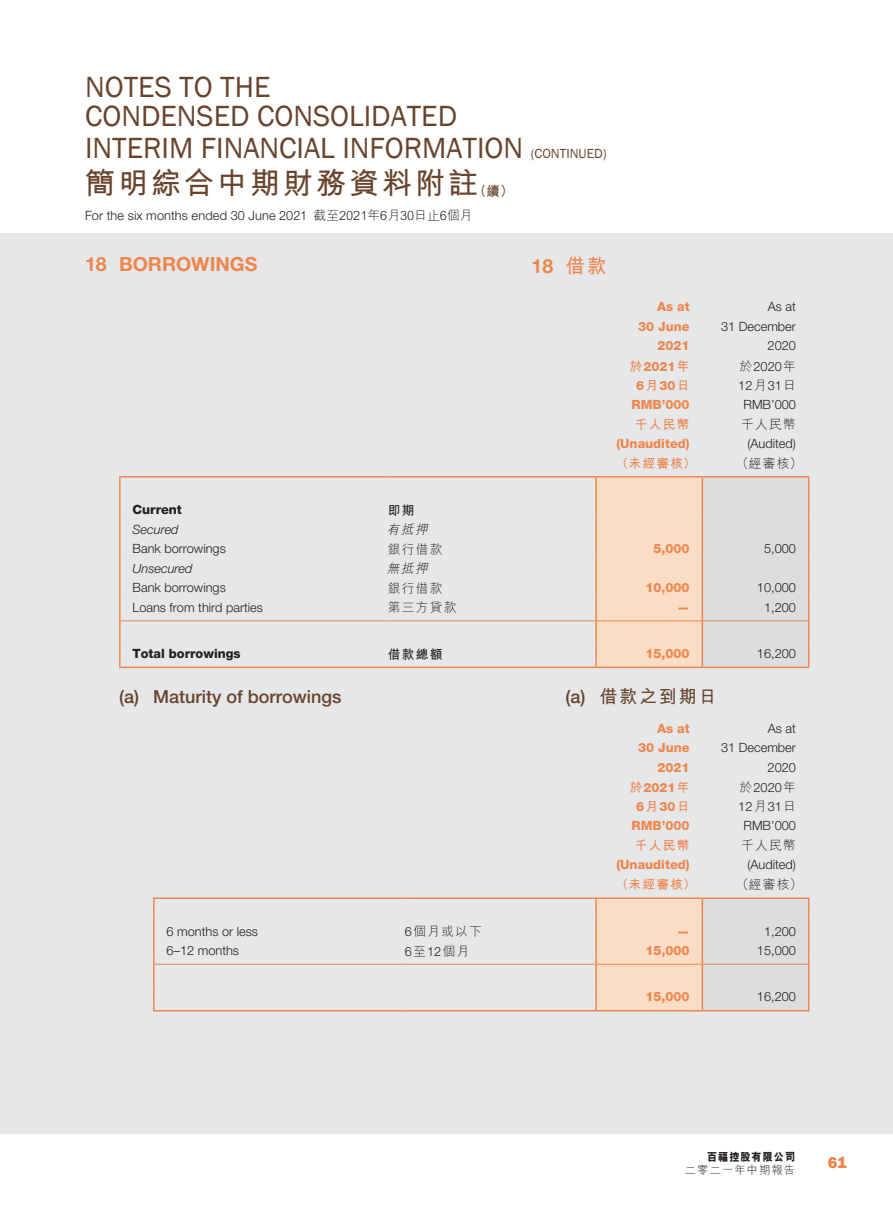
<style>
.page{position:relative;width:893px;height:1212px;background:#fff}
.page>*{position:absolute;margin:0;border:0;box-sizing:border-box;transform-origin:0 0}
.t1{font:30px/28.5px "Franklin Gothic";color:#68442d}
.t2{font:700 30px "M Hei HK";letter-spacing:.1em;color:#68442d}
.t3{font:700 19.5px "Helvetica Neue LT Std";color:#ee864d}
.t4{font:500 18px "Helvetica Neue LT Std";color:#68442d}
.t5{font:700 18px "M Hei HK";letter-spacing:.1em;color:#68442d}
.t6{font:800 16.5px "Franklin Gothic";color:#ee864d}
.t7{font:13.5px "Franklin Gothic";color:#68442d}
.t8{font:700 13.5px "M Hei HK";color:#68442d}
.t9{font:300 12.75px/19.5px "Helvetica Neue LT Std";color:#231f20;text-align:right}
.t10{font:800 12.75px/19.5px "Helvetica Neue LT Std";color:#ee864d;text-align:right}
.t11{font:300 12.75px "M Hei HK";letter-spacing:.1em;color:#231f20}
.t12{font:800 12.75px "Helvetica Neue LT Std";color:#231f20}
.t13{font:700 12.75px "M Hei HK";letter-spacing:.1em;color:#ee864d}
.t14{font:italic 300 12.75px "Helvetica Neue LT Std";color:#231f20}
.t15{font:700 12.75px "M Hei HK";letter-spacing:.1em;color:#231f20}
.t16{font:italic 300 12.75px "M Hei HK";color:#231f20}
.t17{font:300 11.25px "M Hei HK";letter-spacing:.1em;color:#231f20}
.t18{font:800 11.25px "M Hei HK";letter-spacing:.1em;color:#231f20;scale:.9 1}
.s1{font-family:"M Hei HK"}
.s2{font-family:"M Hei HK";font-weight:700}
.s3{font-family:"Helvetica Neue LT Std"}
.s4{font-family:"Helvetica Neue LT Std";font-weight:500}
</style>
<div class="page">
<div style="left:0;top:233px;width:893px;height:900px;background:#e6e7e9"></div>
<hr style="left:121px;top:620px;width:267px;height:1px;background:#ee864d">
<hr style="left:388px;top:620px;width:207px;height:1px;background:#ee864d">
<hr style="left:119px;top:476px;width:269px;height:1px;background:#ee864d">
<hr style="left:388px;top:476px;width:208px;height:1px;background:#ee864d">
<hr style="left:119px;top:477px;width:2px;height:20px;background:#ee864d">
<svg style="left:119px;top:497px;width:2px;height:19px"></svg>
<hr style="left:119px;top:516px;width:2px;height:20px;background:#ee864d">
<svg style="left:119px;top:536px;width:2px;height:19px"></svg>
<hr style="left:119px;top:555px;width:2px;height:20px;background:#ee864d">
<svg style="left:119px;top:575px;width:2px;height:19px"></svg>
<hr style="left:119px;top:594px;width:2px;height:20px;background:#ee864d">
<svg style="left:119px;top:614px;width:2px;height:7px"></svg>
<hr style="left:119px;top:621px;width:2px;height:20px;background:#ee864d">
<svg style="left:119px;top:641px;width:2px;height:26px"></svg>
<hr style="left:119px;top:667px;width:269px;height:1px;background:#ee864d">
<hr style="left:388px;top:667px;width:208px;height:1px;background:#ee864d">
<svg style="left:595px;top:476px;width:214px;height:192px"></svg>
<hr style="left:155px;top:964px;width:250px;height:1px;background:#ee864d">
<hr style="left:405px;top:964px;width:190px;height:1px;background:#ee864d">
<hr style="left:153px;top:897px;width:252px;height:2px;background:#ee864d">
<hr style="left:405px;top:897px;width:191px;height:2px;background:#ee864d">
<svg style="left:153px;top:899px;width:2px;height:19px"></svg>
<hr style="left:153px;top:918px;width:2px;height:20px;background:#ee864d">
<svg style="left:153px;top:938px;width:2px;height:26px"></svg>
<hr style="left:153px;top:964px;width:2px;height:20px;background:#ee864d">
<svg style="left:153px;top:984px;width:2px;height:26px"></svg>
<hr style="left:153px;top:1010px;width:252px;height:1px;background:#ee864d">
<hr style="left:405px;top:1010px;width:191px;height:1px;background:#ee864d">
<svg style="left:595px;top:897px;width:214px;height:114px"></svg>
<h1 class="t1" style="left:85px;top:73px;width:374px">NOTES TO THE<br>CON DENSED CONSOLIDATED</h1>
<h1 class="t1" style="left:85px;top:135px;width:435px">INTERIM FINANCIAL INFORMATION</h1>
<p class="t7" style="left:531px;top:145px;width:78px">(CONTIN UED)</p>
<h1 class="t2" style="left:85px;top:162px;width:394px">簡明綜合中期財務資料附註</h1>
<p class="t8" style="left:473px;top:182px;width:42px">（續）</p>
<p class="t9" style="left:85px;top:205px;width:389px">For the six months ended 30 June 2021 <span class="s1">截至2021年6月30日止6個月</span></p>
<h2 class="t3" style="left:85px;top:252px;width:174px">18 BORROWINGS</h2>
<h2 class="t3" style="left:531px;top:254px;width:76px">18 <span class="s1">借款</span></h2>
<p class="t10" style="left:638px;top:297px;width:53px">As at<br>30 June<br>2021</p>
<p class="t9" style="left:721px;top:297px;width:76px">As at<br>31 December<br>2020</p>
<p class="t10" style="left:629px;top:356px;width:62px;text-align:center"><span class="s2">於</span>2021<span class="s2">年<br></span>6<span class="s2">月</span>30<span class="s2">日</span></p>
<p class="t9" style="left:738px;top:356px;width:59px;text-align:left"><span class="s1">於</span>2020<span class="s1">年<br></span>12<span class="s1">月</span>31<span class="s1">日</span></p>
<p class="t10" style="left:631px;top:395px;width:60px">RMB’000</p>
<p class="t9" style="left:743px;top:394px;width:54px">RMB’000</p>
<p class="t13" style="left:635px;top:415px;width:56px">千人民幣</p>
<p class="t11" style="left:741px;top:418px;width:56px">千人民幣</p>
<p class="t10" style="left:616px;top:434px;width:75px">(Unaudited)</p>
<p class="t9" style="left:747px;top:433px;width:50px">(Audited)</p>
<p class="t13" style="left:616px;top:454px;width:82px">（未經審核）</p>
<p class="t11" style="left:736px;top:457px;width:68px">（經審核）</p>
<p class="t12" style="left:133px;top:502px;width:51px">Current</p>
<p class="t15" style="left:388px;top:501px;width:28px">即期</p>
<p class="t14" style="left:133px;top:522px;width:48px">Secured</p>
<p class="t16" style="left:387px;top:523px;width:45px">有抵押</p>
<p class="t9" style="left:133px;top:539px;width:95px">Bank borrowings</p>
<p class="t11" style="left:388px;top:543px;width:56px">銀行借款</p>
<p class="t10" style="left:653px;top:539px;width:38px">5,000</p>
<p class="t9" style="left:764px;top:539px;width:33px">5,000</p>
<p class="t14" style="left:133px;top:561px;width:61px">Unsecured</p>
<p class="t16" style="left:387px;top:562px;width:45px">無抵押</p>
<p class="t9" style="left:133px;top:578px;width:95px">Bank borrowings</p>
<p class="t11" style="left:388px;top:582px;width:56px">銀行借款</p>
<p class="t10" style="left:645px;top:578px;width:46px">10,000</p>
<p class="t9" style="left:757px;top:578px;width:40px">10,000</p>
<p class="t9" style="left:133px;top:597px;width:132px">Loans from third parties</p>
<p class="t11" style="left:388px;top:601px;width:70px">第三方貸款</p>
<p class="t10" style="left:677px;top:598px;width:14px">—</p>
<p class="t9" style="left:764px;top:597px;width:33px">1,200</p>
<p class="t12" style="left:133px;top:646px;width:110px">Total borrowings</p>
<p class="t15" style="left:388px;top:645px;width:56px">借款總額</p>
<p class="t10" style="left:645px;top:644px;width:46px">15,000</p>
<p class="t9" style="left:757px;top:643px;width:40px">16,200</p>
<h3 class="t4" style="left:119px;top:686px;width:224px">(a) Maturity of borrowings</h3>
<p class="t10" style="left:638px;top:718px;width:53px">As at<br>30 June<br>2021</p>
<p class="t9" style="left:721px;top:718px;width:76px">As at<br>31 December<br>2020</p>
<p class="t10" style="left:629px;top:778px;width:62px;text-align:center"><span class="s2">於</span>2021<span class="s2">年<br></span>6<span class="s2">月</span>30<span class="s2">日</span></p>
<p class="t9" style="left:738px;top:777px;width:59px;text-align:left"><span class="s1">於</span>2020<span class="s1">年<br></span>12<span class="s1">月</span>31<span class="s1">日</span></p>
<p class="t10" style="left:631px;top:816px;width:60px">RMB’000</p>
<p class="t9" style="left:743px;top:816px;width:54px">RMB’000</p>
<p class="t13" style="left:635px;top:836px;width:56px">千人民幣</p>
<p class="t11" style="left:741px;top:839px;width:56px">千人民幣</p>
<p class="t10" style="left:616px;top:855px;width:75px">(Unaudited)</p>
<p class="t9" style="left:747px;top:855px;width:50px">(Audited)</p>
<p class="t13" style="left:616px;top:875px;width:82px">（未經審核）</p>
<p class="t11" style="left:736px;top:878px;width:68px">（經審核）</p>
<p class="t9" style="left:167px;top:921px;width:93px">6 months or less</p>
<p class="t11" style="left:405px;top:925px;width:79px"><span class="s3">6</span>個月或以下</p>
<p class="t10" style="left:677px;top:921px;width:14px">—</p>
<p class="t9" style="left:764px;top:921px;width:33px">1,200</p>
<p class="t9" style="left:167px;top:941px;width:74px">6–12 months</p>
<p class="t9" style="left:405px;top:941px;width:66px">6<span class="s1">至</span>12<span class="s1">個月</span></p>
<p class="t10" style="left:645px;top:941px;width:46px">15,000</p>
<p class="t9" style="left:757px;top:941px;width:40px">15,000</p>
<p class="t10" style="left:645px;top:987px;width:46px">15,000</p>
<p class="t9" style="left:757px;top:987px;width:40px">16,200</p>
<h3 class="t5" style="left:566px;top:684px;width:153px"><span class="s4">(a)</span> 借款之到期日</h3>
<p class="t18" style="left:707px;top:1151px;width:99px">百福控股有限公司</p>
<p class="t17" style="left:685px;top:1164px;width:112px">二零二一年中期報告</p>
<p class="t6" style="left:828px;top:1152px;width:21px">61</p>
</div>
